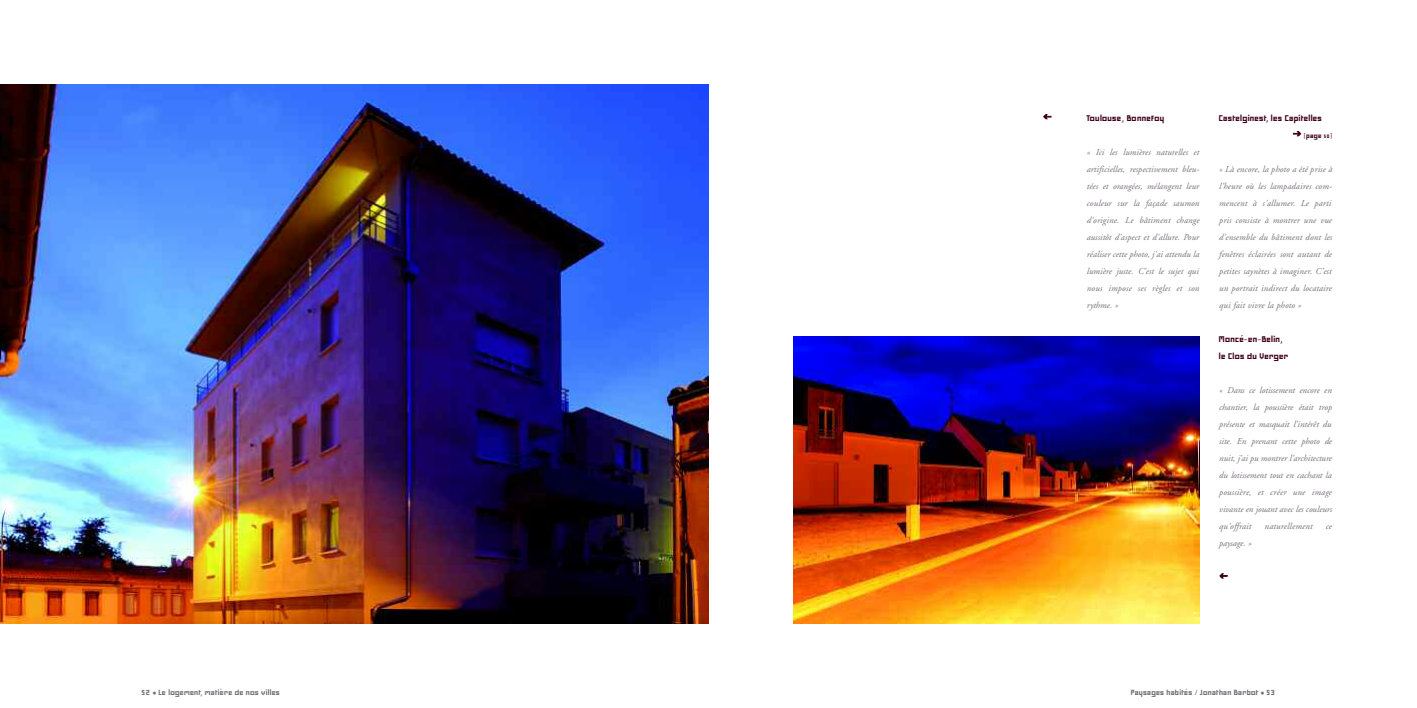
<style>
.page{position:relative;width:1417px;height:708px;background:#fff}
.page>*{position:absolute;margin:0;border:0;box-sizing:border-box;transform-origin:0 0}
.t1{font:10px/17px "Minimum A Noir";color:#41001a}
.t2{font:italic 9px/17px "Adobe Garamond";letter-spacing:.015em;color:#746e74;text-align:justify}
.t3{font:9px "Minimum A Noir";color:#746e74}
.t4{font:8px "Minimum A Noir";color:#41001a}
.s1{font-size:12px}
</style>
<div class="page">
<img style="left:0;top:84px;width:1200px;height:540px">
<svg style="left:1043px;top:115px;width:8px;height:4px"></svg>
<p class="t3" style="left:141px;top:687px;width:140px"><span class="s1">52</span> • Le logement, matière de nos villes</p>
<p class="t1" style="left:1086px;top:109px;width:79px">Toulouse, Bonnefoy</p>
<p class="t2" style="left:1086px;top:144px;width:114px">« Ici les lumières naturelles et artificielles, respectivement bleu&shy;tées et orangées, mélangent leur couleur sur la façade saumon d'origine. Le bâtiment change aussitôt d'aspect et d'allure. Pour réaliser cette photo, j'ai attendu la lumière juste. C'est le sujet qui nous impose ses règles et son rythme. »</p>
<p class="t1" style="left:1219px;top:109px;width:105px">Castelginest, les Capitelles</p>
<p class="t4" style="left:1304px;top:130px;width:30px">(page 50)</p>
<p class="t2" style="left:1219px;top:161px;width:115px">« Là encore, la photo a été prise à l’heure où les lampadaires com&shy;mencent à s'allumer. Le parti pris consiste à montrer une vue d'ensemble du bâtiment dont les fenêtres éclairées sont autant de petites saynètes à imaginer. C'est un portrait indirect du locataire qui fait vivre la photo »</p>
<p class="t1" style="left:1219px;top:330px;width:71px">Moncé-en-Belin, le Clos du Verger</p>
<p class="t2" style="left:1219px;top:382px;width:115px">« Dans ce lotissement encore en chantier, la poussière était trop présente et masquait l'intérêt du site. En prenant cette photo de nuit, j’ai pu montrer l'architecture du lotissement tout en cachant la poussière, et créer une image vivante en jouant avec les couleurs qu'offrait</p>
<p class="t2" style="left:1264px;top:518px;width:49px">naturellement</p>
<p class="t2" style="left:1325px;top:518px;width:8px">ce</p>
<p class="t2" style="left:1219px;top:535px;width:34px">paysage. »</p>
<p class="t3" style="left:1131px;top:687px;width:146px">Paysages habités / Jonathan Barbot • <span class="s1">53</span></p>
</div>
